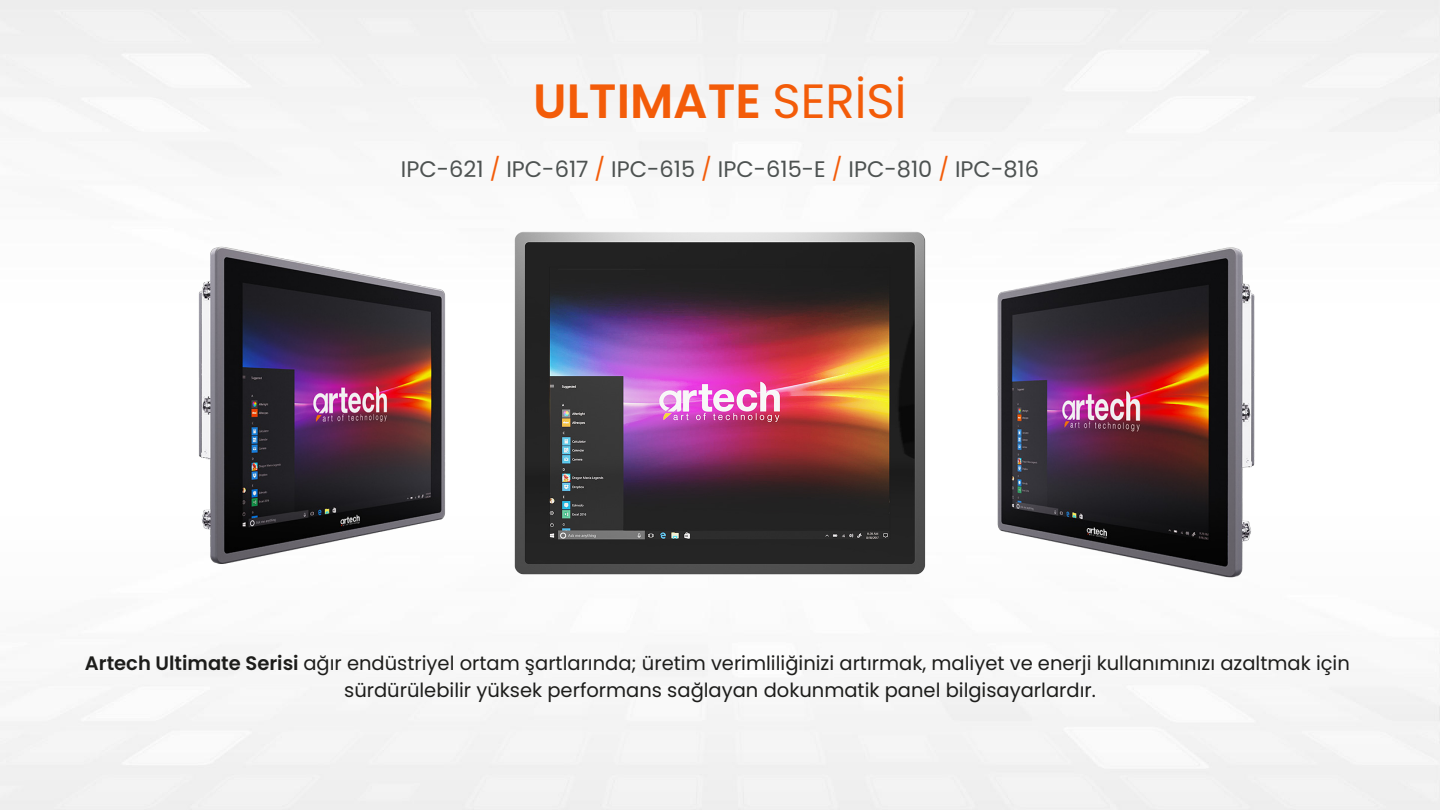
<style>
.page{position:relative;width:1440px;height:810px;background:#fff}
.page>*{position:absolute;margin:0;border:0;box-sizing:border-box;transform-origin:0 0}
.t1{font:600 48.15px "Poppins";color:#f35c09}
.t2{font:22.5px "Poppins";color:#4d5251}
.t3{font:19.5px/27px "Poppins";color:#1d1d1b;text-align:center}
.s1{font-weight:400}
.s2{color:#f35c09}
.s3{font-weight:600}
</style>
<div class="page">
<img style="left:496px;top:229px;width:448px;height:348px">
<img style="left:65px;top:232px;width:514px;height:346px">
<img style="left:858px;top:232px;width:535px;height:361px">
<h1 class="t1" style="left:533px;top:74px;width:375px">ULTIMATE <span class="s1">SERİSİ</span></h1>
<p class="t2" style="left:401px;top:156px;width:640px">IPC-621 <span class="s2">/</span> IPC-617 <span class="s2">/</span> IPC-615 <span class="s2">/</span> IPC-615-E <span class="s2">/</span> IPC-810 <span class="s2">/</span> IPC-816</p>
<p class="t3" style="left:85px;top:650px;width:1267px"><span class="s3">Artech Ultimate Serisi</span> ağır endüstriyel ortam şartlarında; üretim verimliliğinizi artırmak, maliyet ve enerji kullanımınızı azaltmak için sürdürülebilir yüksek performans sağlayan dokunmatik panel bilgisayarlardır.</p>
</div>
